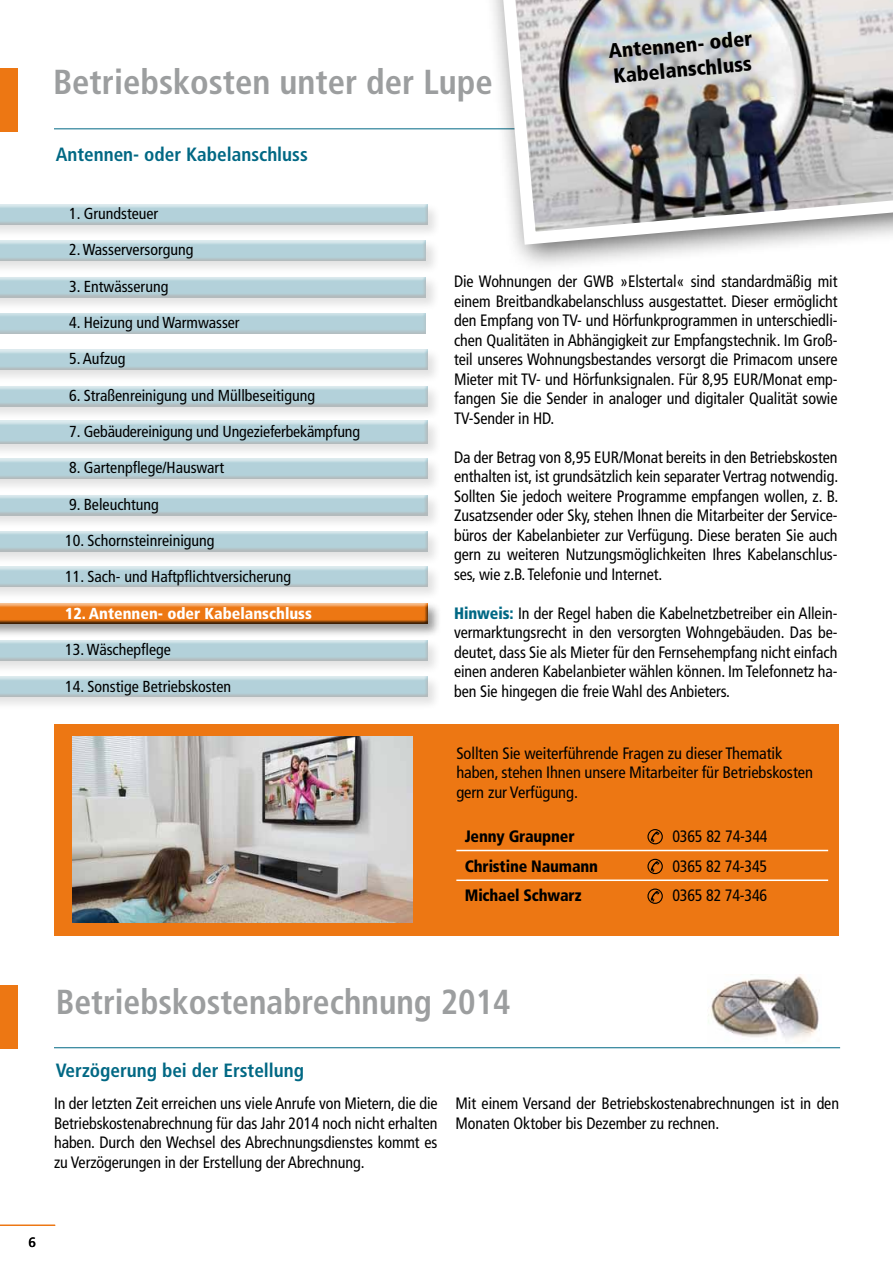
<style>
.page{position:relative;width:893px;height:1263px;background:#fff}
.page>*{position:absolute;margin:0;border:0;box-sizing:border-box;transform-origin:0 0}
.t1{font:700 condensed 34.65px "Frutiger";color:#9c9e9f}
.t2{font:900 condensed 20.55px/24.8px "Frutiger";color:#000}
.t3{font:700 condensed 19.2px "Frutiger";color:#006884}
.t4{font:condensed 16.5px/19.5px "Frutiger";letter-spacing:-.005em;color:#000;text-align:justify}
.t5{font:900 condensed 16.5px "Frutiger";letter-spacing:-.01em;color:#000}
.t6{font:condensed 15.9px "Frutiger";color:#000}
.t7{font:900 condensed 15.9px "Frutiger";color:#fff}
.t8{font:13.5px "Frutiger";color:#000}
.s1{font-weight:900;color:#006884}
</style>
<div class="page">
<hr style="left:54px;top:128px;width:785px;height:1px;background:#006884">
<div style="left:482px;top:0;width:411px;height:274px;background:#000;opacity:.6"></div>
<svg style="left:492px;top:0;width:401px;height:251px;background:#bababb"></svg>
<div style="left:0;top:68px;width:17px;height:63px;background:#ed7713"></div>
<div style="left:0;top:985px;width:17px;height:63px;background:#ed7713"></div>
<div style="left:0;top:564px;width:442px;height:38px;background:#000;opacity:.4"></div>
<div style="left:0;top:566px;width:428px;height:21px;background:#000;opacity:.75"></div>
<div style="left:0;top:312px;width:427px;height:22px;background:#000;opacity:.75"></div>
<div style="left:0;top:238px;width:440px;height:38px;background:#000;opacity:.4"></div>
<div style="left:0;top:239px;width:427px;height:22px;background:#fff"></div>
<div style="left:0;top:240px;width:427px;height:21px;background:#000;opacity:.75"></div>
<div style="left:0;top:275px;width:440px;height:37px;background:#000;opacity:.4"></div>
<div style="left:0;top:274px;width:427px;height:24px;background:#fff"></div>
<div style="left:0;top:276px;width:427px;height:22px;background:#000;opacity:.75"></div>
<div style="left:0;top:202px;width:442px;height:37px;background:#000;opacity:.4"></div>
<div style="left:0;top:201px;width:428px;height:24px;background:#fff"></div>
<div style="left:0;top:204px;width:428px;height:21px;background:#000;opacity:.75"></div>
<div style="left:0;top:456px;width:442px;height:37px;background:#000;opacity:.4"></div>
<div style="left:0;top:458px;width:428px;height:21px;background:#000;opacity:.75"></div>
<div style="left:0;top:347px;width:442px;height:37px;background:#000;opacity:.4"></div>
<div style="left:0;top:347px;width:428px;height:23px;background:#fff"></div>
<div style="left:0;top:349px;width:428px;height:22px;background:#000;opacity:.75"></div>
<div style="left:0;top:384px;width:442px;height:37px;background:#ececec"></div>
<div style="left:0;top:384px;width:428px;height:22px;background:#fff"></div>
<div style="left:0;top:385px;width:428px;height:22px;background:#000;opacity:.75"></div>
<div style="left:0;top:492px;width:442px;height:38px;background:#000;opacity:.4"></div>
<div style="left:0;top:490px;width:428px;height:26px;background:#fff"></div>
<div style="left:0;top:494px;width:428px;height:22px;background:#000;opacity:.75"></div>
<div style="left:0;top:529px;width:442px;height:37px;background:#000;opacity:.4"></div>
<div style="left:0;top:529px;width:428px;height:22px;background:#fff"></div>
<div style="left:0;top:530px;width:428px;height:22px;background:#000;opacity:.75"></div>
<div style="left:0;top:638px;width:442px;height:37px;background:#f1f1f1"></div>
<div style="left:0;top:638px;width:428px;height:22px;background:#fff"></div>
<div style="left:0;top:639px;width:428px;height:23px;background:#000;opacity:.75"></div>
<div style="left:0;top:419px;width:442px;height:39px;background:#000;opacity:.4"></div>
<div style="left:0;top:416px;width:428px;height:29px;background:#fff"></div>
<div style="left:0;top:420px;width:428px;height:25px;background:#000;opacity:.75"></div>
<div style="left:0;top:601px;width:442px;height:37px;background:#000;opacity:.4"></div>
<div style="left:0;top:601px;width:428px;height:22px;background:#fff"></div>
<div style="left:0;top:602px;width:428px;height:23px;background:#000;opacity:.75"></div>
<div style="left:0;top:674px;width:442px;height:37px;background:#000;opacity:.4"></div>
<div style="left:0;top:673px;width:428px;height:24px;background:#fff"></div>
<div style="left:0;top:676px;width:428px;height:21px;background:#000;opacity:.75"></div>
<div style="left:54px;top:724px;width:784px;height:212px;background:#ed7713"></div>
<hr style="left:456px;top:850px;width:372px;height:1px;background:#fff">
<hr style="left:456px;top:879px;width:372px;height:2px;background:#fff">
<svg style="left:647px;top:829px;width:16px;height:15px"></svg>
<svg style="left:647px;top:859px;width:16px;height:15px"></svg>
<svg style="left:647px;top:888px;width:16px;height:16px"></svg>
<img style="left:708px;top:974px;width:112px;height:65px">
<hr style="left:54px;top:1047px;width:786px;height:1px;background:#006884">
<img style="left:73px;top:737px;width:339px;height:185px">
<hr style="left:0;top:1225px;width:55px;height:1px;background:#ed7713">
<h1 class="t1" style="left:53px;top:62px;width:441px">Betriebskosten unter der Lupe</h1>
<p class="t3" style="left:56px;top:143px;width:254px">Antennen- oder Kabelanschluss</p>
<p class="t2" style="left:607px;top:39px;width:146px;rotate:-5deg">Antennen- oder<br>Kabelanschluss</p>
<p class="t6" style="left:69px;top:204px;width:91px">1. Grundsteuer</p>
<p class="t6" style="left:69px;top:240px;width:126px">2. Wasserversorgung</p>
<p class="t6" style="left:69px;top:277px;width:101px">3. Entwässerung</p>
<p class="t6" style="left:69px;top:313px;width:172px">4. Heizung und Warmwasser</p>
<p class="t6" style="left:69px;top:350px;width:58px">5. Aufzug</p>
<p class="t6" style="left:69px;top:386px;width:248px">6. Straßenreinigung und Müllbeseitigung</p>
<p class="t6" style="left:69px;top:422px;width:293px">7. Gebäudereinigung und Ungezieferbekämpfung</p>
<p class="t6" style="left:69px;top:459px;width:157px">8. Gartenpflege/Hauswart</p>
<p class="t6" style="left:69px;top:495px;width:91px">9. Beleuchtung</p>
<p class="t6" style="left:65px;top:531px;width:151px">10. Schornsteinreinigung</p>
<p class="t6" style="left:65px;top:568px;width:228px">11. Sach- und Haftpflichtversicherung</p>
<p class="t7" style="left:65px;top:604px;width:248px">12. Antennen- oder Kabelanschluss</p>
<p class="t6" style="left:65px;top:640px;width:107px">13. Wäschepflege</p>
<p class="t6" style="left:65px;top:677px;width:167px">14. Sonstige Betriebskosten</p>
<p class="t4" style="left:454px;top:272px;width:385px">Die Wohnungen der GWB »Elstertal« sind standardmäßig mit einem Breitbandkabelanschluss ausgestattet. Dieser ermöglicht den Empfang von TV- und Hörfunkprogrammen in unterschiedli&shy;chen Qualitäten in Abhängigkeit zur Empfangstechnik. Im Groß&shy;teil unseres Wohnungsbestandes versorgt die Primacom unsere Mieter mit TV- und Hörfunksignalen. Für 8,95 EUR/Monat emp&shy;fangen Sie die Sender in analoger und digitaler Qualität sowie TV-Sender in HD.</p>
<p class="t4" style="left:454px;top:447px;width:386px">Da der Betrag von 8,95 EUR/Monat bereits in den Betriebskosten enthalten ist, ist grundsätzlich kein separater Vertrag notwendig.<br>Sollten Sie jedoch weitere Programme empfangen wollen, z. B.<br>Zusatzsender oder Sky, stehen Ihnen die Mitarbeiter der Service&shy;büros der Kabelanbieter zur Verfügung. Diese beraten Sie auch gern zu weiteren Nutzungsmöglichkeiten Ihres Kabelanschlus&shy;ses, wie z.B. Telefonie und Internet.</p>
<p class="t4" style="left:454px;top:603px;width:385px"><span class="s1">Hinweis:</span> In der Regel haben die Kabelnetzbetreiber ein Allein&shy;vermarktungsrecht in den versorgten Wohngebäuden. Das be&shy;deutet, dass Sie als Mieter für den Fernsehempfang nicht einfach einen anderen Kabelanbieter wählen können. Im Telefonnetz ha&shy;ben Sie hingegen die freie Wahl des Anbieters.</p>
<p class="t4" style="left:456px;top:743px;width:358px;text-align:left">Sollten Sie weiterführende Fragen zu dieser Thematik haben, stehen Ihnen unsere Mitarbeiter für Betriebskosten gern zur Verfügung.</p>
<p class="t5" style="left:465px;top:827px;width:111px">Jenny Graupner</p>
<p class="t4" style="left:672px;top:827px;width:97px">0365 82 74-344</p>
<p class="t5" style="left:465px;top:856px;width:135px">Christine Naumann</p>
<p class="t4" style="left:672px;top:856px;width:96px">0365 82 74-345</p>
<p class="t5" style="left:465px;top:885px;width:118px">Michael Schwarz</p>
<p class="t4" style="left:672px;top:885px;width:96px">0365 82 74-346</p>
<h1 class="t1" style="left:56px;top:982px;width:457px">Betriebskostenabrechnung 2014</h1>
<p class="t3" style="left:56px;top:1059px;width:250px">Verzögerung bei der Erstellung</p>
<p class="t4" style="left:54px;top:1094px;width:385px">In der letzten Zeit erreichen uns viele Anrufe von Mietern, die die Betriebskostenabrechnung für das Jahr 2014 noch nicht erhalten haben. Durch den Wechsel des Abrechnungsdienstes kommt es zu Verzögerungen in der Erstellung der Abrechnung.</p>
<p class="t4" style="left:456px;top:1094px;width:385px">Mit einem Versand der Betriebskostenabrechnungen ist in den<br>Monaten Oktober bis Dezember zu rechnen.</p>
<p class="t8" style="left:28px;top:1234px;width:9px">6</p>
</div>
